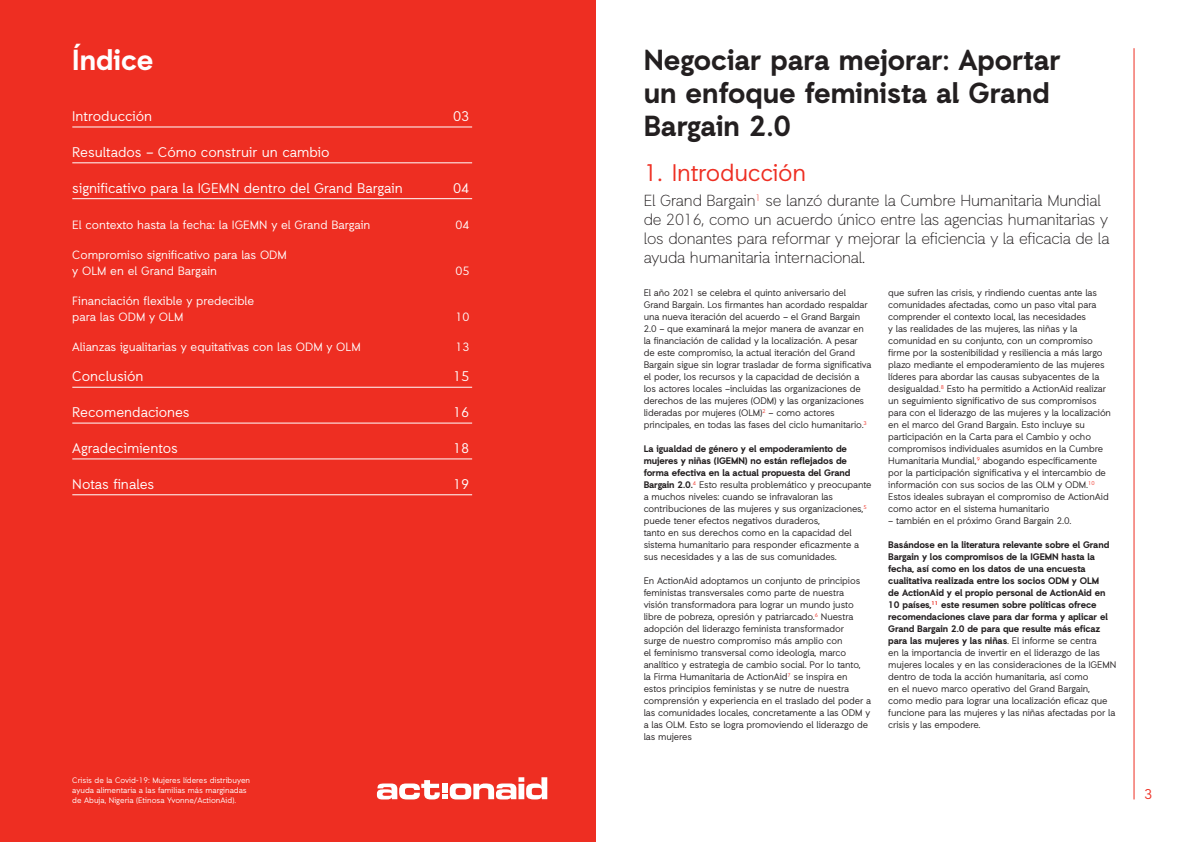
<style>
.page{position:relative;width:1191px;height:842px;background:#fff}
.page>*{position:absolute;margin:0;border:0;box-sizing:border-box;transform-origin:0 0}
.Main_Page_Header{font:700 29px/33px "Auxilia";color:#231f20}
.Main_Page_Header-2{font:700 29px "Auxilia";color:#fff}
.Sub_head_1{font:24px "Auxilia";letter-spacing:-.01em;color:#ee2e22}
.Page_Intro_Copy{font:300 16px/19px "Auxilia";letter-spacing:-.01em;color:#231f20}
.Body_Main{font:14.2px "Auxilia";color:#ee2e22}
.Main_Body_Copy{font:14px "Auxilia";color:#fff}
.Main_Body_Copy-2{font:12px/16px "Auxilia";color:#fff}
.Main_Body_Copy-3{font:9.5px/12px "Auxilia";letter-spacing:-.01em;color:#231f20}
.Main_Body_Copy-4{font:700 9.5px/12px "Auxilia";letter-spacing:-.01em;color:#231f20}
.Photo_Caption{font:8px/10px "Auxilia";color:#fff}
.s1{font-weight:700}
.s2{font-weight:400}
</style>
<div class="page">
<hr style="left:1133px;top:48px;width:1px;height:751px;background:#ee2e22">
<div style="left:0;top:0;width:595px;height:842px;background:#ee2e22"></div>
<svg style="left:377px;top:777px;width:170px;height:22px"></svg>
<hr style="left:72px;top:127px;width:400px;height:1px;background:#fff">
<hr style="left:72px;top:163px;width:400px;height:1px;background:#fff">
<hr style="left:72px;top:198px;width:400px;height:1px;background:#fff">
<hr style="left:72px;top:387px;width:400px;height:1px;background:#fff">
<hr style="left:72px;top:423px;width:400px;height:1px;background:#fff">
<hr style="left:72px;top:459px;width:400px;height:1px;background:#fff">
<hr style="left:72px;top:494px;width:400px;height:1px;background:#fff">
<p class="Main_Page_Header-2" style="left:72px;top:42px;width:83px">Índice</p>
<p class="Main_Body_Copy" style="left:72px;top:108px;width:81px">Introducción</p>
<p class="Main_Body_Copy" style="left:453px;top:108px;width:18px">03</p>
<p class="Main_Body_Copy" style="left:72px;top:143px;width:259px">Resultados – Cómo construir un cambio</p>
<p class="Main_Body_Copy" style="left:72px;top:179px;width:332px">significativo para la IGEMN dentro del Grand Bargain</p>
<p class="Main_Body_Copy" style="left:453px;top:179px;width:18px">04</p>
<p class="Main_Body_Copy-2" style="left:72px;top:216px;width:300px">El contexto hasta la fecha: la IGEMN y el Grand Bargain</p>
<p class="Main_Body_Copy-2" style="left:455px;top:216px;width:16px">04</p>
<p class="Main_Body_Copy-2" style="left:72px;top:246px;width:216px">Compromiso significativo para las ODM y OLM en el Grand Bargain</p>
<p class="Main_Body_Copy-2" style="left:455px;top:262px;width:16px">05</p>
<p class="Main_Body_Copy-2" style="left:72px;top:292px;width:183px">Financiación flexible y predecible para las ODM y OLM</p>
<p class="Main_Body_Copy-2" style="left:455px;top:308px;width:16px">10</p>
<p class="Main_Body_Copy-2" style="left:72px;top:339px;width:290px">Alianzas igualitarias y equitativas con las ODM y OLM</p>
<p class="Main_Body_Copy-2" style="left:455px;top:339px;width:16px">13</p>
<p class="Main_Body_Copy" style="left:72px;top:368px;width:73px">Conclusión</p>
<p class="Main_Body_Copy" style="left:453px;top:368px;width:18px">15</p>
<p class="Main_Body_Copy" style="left:72px;top:404px;width:119px">Recomendaciones</p>
<p class="Main_Body_Copy" style="left:453px;top:404px;width:18px">16</p>
<p class="Main_Body_Copy" style="left:72px;top:440px;width:107px">Agradecimientos</p>
<p class="Main_Body_Copy" style="left:453px;top:440px;width:18px">18</p>
<p class="Main_Body_Copy" style="left:72px;top:475px;width:83px">Notas finales</p>
<p class="Main_Body_Copy" style="left:453px;top:475px;width:18px">19</p>
<p class="Photo_Caption" style="left:72px;top:775px;width:179px">Crisis de la Covid-19: Mujeres líderes distribuyen ayuda alimentaria a las familias más marginadas de Abuja, Nigeria (Etinosa Yvonne/ActionAid).</p>
<p class="Main_Page_Header" style="left:643px;top:43px;width:418px">Negociar para mejorar: Aportar un enfoque feminista al Grand<br>Bargain 2.0</p>
<p class="Sub_head_1" style="left:643px;top:158px;width:164px">1. Introducción</p>
<p class="Page_Intro_Copy" style="left:643px;top:191px;width:467px">El Grand Bargain<sup>1</sup> se lanzó durante la Cumbre Humanitaria Mundial de 2016, como un acuerdo único entre las agencias humanitarias y los donantes para reformar y mejorar la eficiencia y la eficacia de la ayuda humanitaria internacional.</p>
<p class="Main_Body_Copy-3" style="left:643px;top:287px;width:229px">El año 2021 se celebra el quinto aniversario del Grand Bargain. Los firmantes han acordado respaldar una nueva iteración del acuerdo – el Grand Bargain 2.0 – que examinará la mejor manera de avanzar en la financiación de calidad y la localización. A pesar<br>de este compromiso, la actual iteración del Grand Bargain sigue sin lograr trasladar de forma significativa el poder, los recursos y la capacidad de decisión a los actores locales –incluidas las organizaciones de derechos de las mujeres (ODM) y las organizaciones lideradas por mujeres (OLM)<sup>2</sup> – como actores principales, en todas las fases del ciclo humanitario.<sup>3</sup></p>
<p class="Main_Body_Copy-3" style="left:643px;top:443px;width:229px"><span class="s1">La igualdad de género y el empoderamiento de mujeres y niñas (IGEMN) no están reflejados de forma efectiva en la actual propuesta del Grand Bargain 2.0.</span><sup>4</sup> Esto resulta problemático y preocupante a muchos niveles: cuando se infravaloran las contribuciones de las mujeres y sus organizaciones,<sup>5 </sup>puede tener efectos negativos duraderos,</p>
<p class="Main_Body_Copy-3" style="left:643px;top:527px;width:217px">tanto en sus derechos como en la capacidad del sistema humanitario para responder eficazmente a sus necesidades y a las de sus comunidades.</p>
<p class="Main_Body_Copy-3" style="left:643px;top:575px;width:229px">En ActionAid adoptamos un conjunto de principios feministas transversales como parte de nuestra<br>visión transformadora para lograr un mundo justo libre de pobreza, opresión y patriarcado.<sup>6</sup> Nuestra adopción del liderazgo feminista transformador<br>surge de nuestro compromiso más amplio con<br>el feminismo transversal como ideología, marco analítico y estrategia de cambio social. Por lo tanto,<br>la Firma Humanitaria de ActionAid<sup>7</sup> se inspira en estos principios feministas y se nutre de nuestra comprensión y experiencia en el traslado del poder a las comunidades locales, concretamente a las ODM y a las OLM. Esto se logra promoviendo el liderazgo de las mujeres</p>
<p class="Main_Body_Copy-3" style="left:888px;top:287px;width:224px">que sufren las crisis, y rindiendo cuentas ante las comunidades afectadas, como un paso vital para comprender el contexto local, las necesidades<br>y las realidades de las mujeres, las niñas y la comunidad en su conjunto, con un compromiso firme por la sostenibilidad y resiliencia a más largo plazo mediante el empoderamiento de las mujeres líderes para abordar las causas subyacentes de la desigualdad.<sup>8</sup> Esto ha permitido a ActionAid realizar un seguimiento significativo de sus compromisos para con el liderazgo de las mujeres y la localización en el marco del Grand Bargain. Esto incluye su participación en la Carta para el Cambio y ocho compromisos individuales asumidos en la Cumbre Humanitaria Mundial,<sup>9</sup> abogando específicamente por la participación significativa y el intercambio de información con sus socios de las OLM y ODM.<sup>10<br></sup>Estos ideales subrayan el compromiso de ActionAid como actor en el sistema humanitario</p>
<p class="Main_Body_Copy-3" style="left:888px;top:515px;width:185px">– también en el próximo Grand Bargain 2.0.</p>
<p class="Main_Body_Copy-4" style="left:888px;top:539px;width:230px">Basándose en la literatura relevante sobre el Grand Bargain y los compromisos de la IGEMN hasta la fecha, así como en los datos de una encuesta cualitativa realizada entre los socios ODM y OLM<br>de ActionAid y el propio personal de ActionAid en 10 países,<sup>11</sup> este resumen sobre políticas ofrece recomendaciones clave para dar forma y aplicar el Grand Bargain 2.0 de para que resulte más eficaz para las mujeres y las niñas<span class="s2">. El informe se centra<br>en la importancia de invertir en el liderazgo de las mujeres locales y en las consideraciones de la IGEMN dentro de toda la acción humanitaria, así como<br>en el nuevo marco operativo del Grand Bargain, como medio para lograr una localización eficaz que funcione para las mujeres y las niñas afectadas por la crisis y las empodere.</span></p>
<p class="Body_Main" style="left:1144px;top:786px;width:10px">3</p>
</div>
